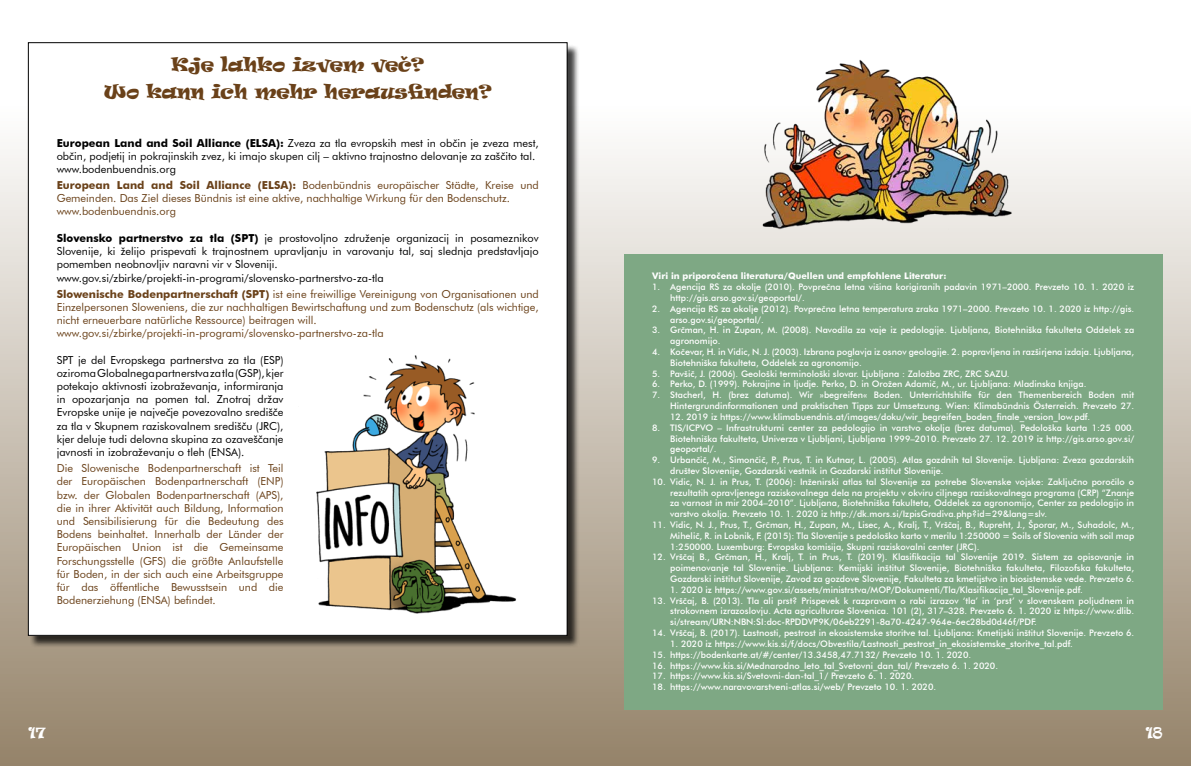
<style>
.page{position:relative;width:1191px;height:766px;background:#fff}
.page>*{position:absolute;margin:0;border:0;box-sizing:border-box;transform-origin:0 0}
.t1{font:18px/27.3px "Ravie";color:#6a4119;text-align:center}
.t2{font:14px "Ravie";color:#fff}
.t3{font:11px/13.2px "Futura BT";color:#6a4119}
.t4{font:11px/13.2px "Futura BT";color:#000}
.t5{font:500 9px/10.8px "Futura BT";color:#fff}
.t6{font:700 9px "Futura BT";color:#fff}
.s1{font-weight:700}
</style>
<div class="page">
<div style="left:0;top:0;width:1191px;height:765px;background:linear-gradient(to bottom,#fff,#96866c)"></div>
<div style="left:30px;top:44px;width:549px;height:603px;background:#000;opacity:.75"></div>
<div style="left:28px;top:43px;width:539px;height:592px;background:#fff"></div>
<div style="left:624px;top:254px;width:538px;height:455px;background:#7ea884"></div>
<img style="left:750px;top:57px;width:269px;height:177px">
<img style="left:316px;top:355px;width:200px;height:259px">
<h1 class="t1" style="left:103px;top:51px;width:390px">Kje lahko izvem več?<br>Wo kann ich mehr herausfinden?</h1>
<p class="t4" style="left:57px;top:136px;width:483px"><span class="s1">European Land and Soil Alliance (ELSA):</span> Zveza za tla evropskih mest in občin je zveza mest, občin, podjetij in pokrajinskih zvez, ki imajo skupen cilj – aktivno trajnostno delovanje za zaščito tal. www.bodenbuendnis.org</p>
<p class="t3" style="left:57px;top:178px;width:483px"><span class="s1">European Land and Soil Alliance (ELSA):</span> Bodenbündnis europäischer Städte, Kreise und<br>Gemeinden. Das Ziel dieses Bündnis ist eine aktive, nachhaltige Wirkung für den Bodenschutz. www.bodenbuendnis.org</p>
<p class="t4" style="left:57px;top:231px;width:483px"><span class="s1">Slovensko partnerstvo za tla (SPT)</span> je prostovoljno združenje organizacij in posameznikov Slovenije, ki želijo prispevati k trajnostnem upravljanju in varovanju tal, saj slednja predstavljajo pomemben neobnovljiv naravni vir v Sloveniji. www.gov.si/zbirke/projekti-in-programi/slovensko-partnerstvo-za-tla</p>
<p class="t3" style="left:57px;top:287px;width:483px"><span class="s1">Slowenische Bodenpartnerschaft (SPT)</span> ist eine freiwillige Vereinigung von Organisationen und Einzelpersonen Sloweniens, die zur nachhaltigen Bewirtschaftung und zum Bodenschutz (als wichtige, nicht erneuerbare natürliche Ressource) beitragen will. www.gov.si/zbirke/projekti-in-programi/slovensko-partnerstvo-za-tla</p>
<p class="t4" style="left:57px;top:353px;width:228px;text-align:justify">SPT je del Evropskega partnerstva za tla (ESP) oziroma Globalnega partnerstva za tla (GSP), kjer potekajo aktivnosti izobraževanja, informiranja in opozarjanja na pomen tal. Znotraj držav Evropske unije je največje povezovalno središče za tla v Skupnem raziskovalnem središču (JRC), kjer deluje tudi delovna skupina za ozaveščanje javnosti in izobraževanju o tleh (ENSA).</p>
<p class="t3" style="left:57px;top:461px;width:228px;text-align:justify">Die Slowenische Bodenpartnerschaft ist Teil der Europäischen Bodenpartnerschaft (ENP) bzw. der Globalen Bodenpartnerschaft (APS), die in ihrer Aktivität auch Bildung, Information und Sensibilisierung für die Bedeutung des Bodens beinhaltet. Innerhalb der Länder der Europäischen Union ist die Gemeinsame Forschungsstelle (GFS) die größte Anlaufstelle für Boden, in der sich auch eine Arbeitsgruppe für das öffentliche Bewusstsein und die Bodenerziehung (ENSA) befindet.</p>
<p class="t6" style="left:652px;top:270px;width:296px">Viri in priporočena literatura/Quellen und empfohlene Literatur:</p>
<p class="t5" style="left:670px;top:281px;width:465px;text-indent:-18px">1. Agencija RS za okolje (2010). Povprečna letna višina korigiranih padavin 1971–2000. Prevzeto 10. 1. 2020 iz http://gis.arso.gov.si/geoportal/.</p>
<p class="t5" style="left:670px;top:303px;width:465px;text-indent:-18px">2. Agencija RS za okolje (2012). Povprečna letna temperatura zraka 1971–2000. Prevzeto 10. 1. 2020 iz http://gis. arso.gov.si/geoportal/.</p>
<p class="t5" style="left:670px;top:324px;width:465px;text-indent:-18px">3. Grčman, H. in Zupan, M. (2008). Navodila za vaje iz pedologije. Ljubljana, Biotehniška fakulteta Oddelek za agronomijo.</p>
<p class="t5" style="left:670px;top:346px;width:465px;text-indent:-18px">4. Kočevar, H. in Vidic, N. J. (2003). Izbrana poglavja iz osnov geologije. 2. popravljena in razširjena izdaja. Ljubljana,<br>Biotehniška fakulteta, Oddelek za agronomijo.</p>
<p class="t5" style="left:652px;top:368px;width:359px">5. Pavšič, J. (2006). Geološki terminološki slovar. Ljubljana : Založba ZRC, ZRC SAZU.</p>
<p class="t5" style="left:652px;top:378px;width:436px">6. Perko, D. (1999). Pokrajine in ljudje. Perko, D. in Orožen Adamič, M., ur. Ljubljana: Mladinska knjiga.</p>
<p class="t5" style="left:652px;top:389px;width:483px;text-align:right">7. Stacherl, H. (brez datuma). Wir »begreifen« Boden. Unterrichtshilfe für den Themenbereich Boden mit<br>Hintergrundinformationen und praktischen Tipps zur Umsetzung. Wien: Klimabündnis Österreich. Prevzeto 27.</p>
<p class="t5" style="left:670px;top:411px;width:421px">12. 2019 iz https://www.klimabuendnis.at/images/doku/wir_begreifen_boden_finale_version_low.pdf.</p>
<p class="t5" style="left:670px;top:422px;width:465px;text-align:justify;text-indent:-18px">8. TIS/ICPVO – Infrastrukturni center za pedologijo in varstvo okolja (brez datuma). Pedološka karta 1:25 000.<br>Biotehniška fakulteta, Univerza v Ljubljani, Ljubljana 1999–2010. Prevzeto 27. 12. 2019 iz http://gis.arso.gov.si/ geoportal/.</p>
<p class="t5" style="left:670px;top:454px;width:465px;text-indent:-18px">9. Urbančič, M., Simončič, P., Prus, T. in Kutnar, L. (2005). Atlas gozdnih tal Slovenije. Ljubljana: Zveza gozdarskih društev Slovenije, Gozdarski vestnik in Gozdarski inštitut Slovenije.</p>
<p class="t5" style="left:670px;top:476px;width:465px;text-align:justify;text-indent:-18px">10. Vidic, N. J. in Prus, T. (2006): Inženirski atlas tal Slovenije za potrebe Slovenske vojske: Zaključno poročilo o rezultatih opravljenega raziskovalnega dela na projektu v okviru ciljnega raziskovalnega programa (CRP) “Znanje za varnost in mir 2004–2010”. Ljubljana, Biotehniška fakulteta, Oddelek za agronomijo, Center za pedologijo in varstvo okolja. Prevzeto 10. 1. 2020 iz http://dk.mors.si/IzpisGradiva.php?id=29&amp;lang=slv.</p>
<p class="t5" style="left:670px;top:519px;width:465px;text-align:justify;text-indent:-18px">11. Vidic, N. J., Prus, T., Grčman, H., Zupan, M., Lisec, A., Kralj, T., Vrščaj, B., Rupreht, J., Šporar, M., Suhadolc, M., Mihelič, R. in Lobnik, F. (2015): Tla Slovenije s pedološko karto v merilu 1:250000 = Soils of Slovenia with soil map 1:250000. Luxemburg: Evropska komisija, Skupni raziskovalni center (JRC).</p>
<p class="t5" style="left:670px;top:551px;width:465px;text-align:justify;text-indent:-18px">12. Vrščaj B., Grčman, H., Kralj, T. in Prus, T. (2019). Klasifikacija tal Slovenije 2019. Sistem za opisovanje in poimenovanje tal Slovenije. Ljubljana: Kemijski inštitut Slovenije, Biotehniška fakulteta, Filozofska fakulteta, Gozdarski inštitut Slovenije, Zavod za gozdove Slovenije, Fakulteta za kmetijstvo in biosistemske vede. Prevzeto 6.</p>
<p class="t5" style="left:670px;top:584px;width:414px">1. 2020 iz https://www.gov.si/assets/ministrstva/MOP/Dokumenti/Tla/Klasifikacija_tal_Slovenije.pdf.</p>
<p class="t5" style="left:670px;top:594px;width:465px;text-align:justify;text-indent:-18px">13. Vrščaj, B. (2013). Tla ali prst? Prispevek k razpravam o rabi izrazov ‘tla’ in ‘prst’ v slovenskem poljudnem in strokovnem izrazoslovju. Acta agriculturae Slovenica. 101 (2), 317–328. Prevzeto 6. 1. 2020 iz https://www.dlib. si/stream/URN:NBN:SI:doc-RPDDVP9K/06eb2291-8a70-4247-964e-6ec28bd0d46f/PDF.</p>
<p class="t5" style="left:652px;top:627px;width:483px">14. Vrščaj, B. (2017). Lastnosti, pestrost in ekosistemske storitve tal. Ljubljana: Kmetijski inštitut Slovenije. Prevzeto 6.</p>
<p class="t5" style="left:670px;top:638px;width:404px">1. 2020 iz https://www.kis.si/f/docs/Obvestila/Lastnosti_pestrost_in_ekosistemske_storitve_tal.pdf.</p>
<p class="t5" style="left:652px;top:648px;width:320px">15. https://bodenkarte.at/#/center/13.3458,47.7132/ Prevzeto 10. 1. 2020.</p>
<p class="t5" style="left:652px;top:659px;width:347px">16. https://www.kis.si/Mednarodno_leto_tal_Svetovni_dan_tal/ Prevzeto 6. 1. 2020.</p>
<p class="t5" style="left:652px;top:670px;width:263px">17. https://www.kis.si/Svetovni-dan-tal_1/ Prevzeto 6. 1. 2020.</p>
<p class="t5" style="left:652px;top:681px;width:285px">18. https://www.naravovarstveni-atlas.si/web/ Prevzeto 10. 1. 2020.</p>
<h2 class="t2" style="left:28px;top:722px;width:18px">17</h2>
<h2 class="t2" style="left:1145px;top:722px;width:18px">18</h2>
</div>
